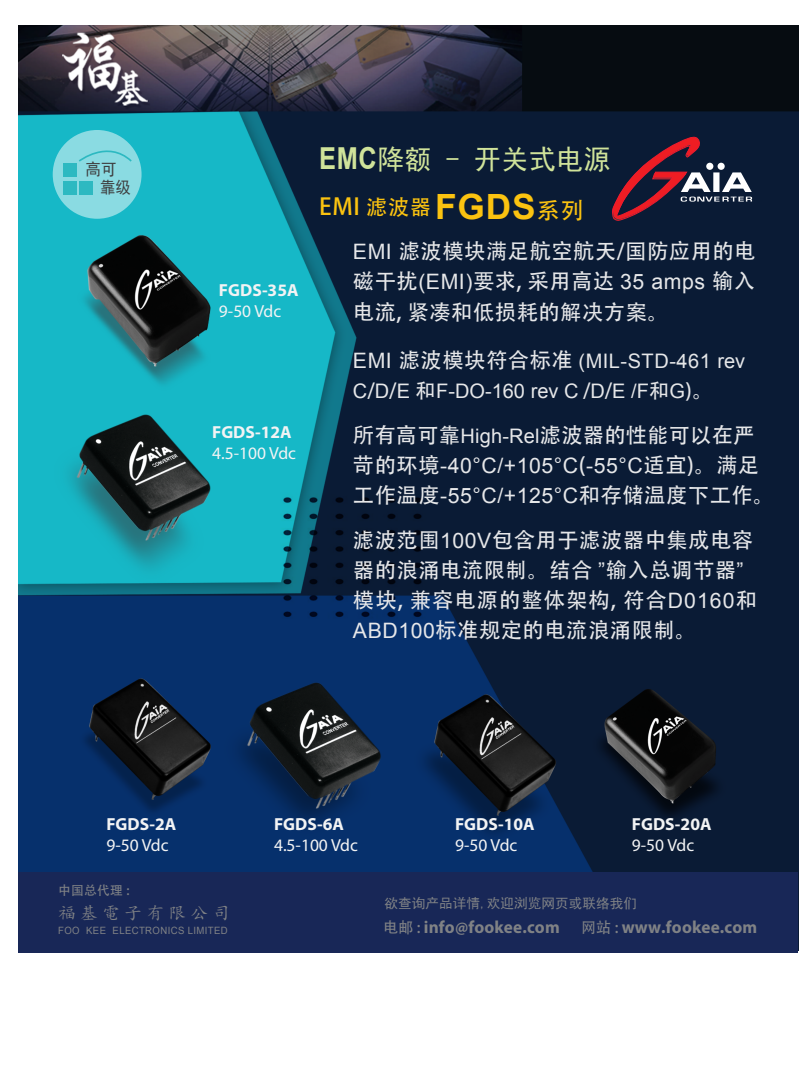
<style>
.page{position:relative;width:807px;height:1085px;background:#fff}
.page>*{position:absolute;margin:0;border:0;box-sizing:border-box;transform-origin:0 0}
.t1{font:700 34.75px "Arial";color:#fbc310}
.t2{font:27.5px "Sim Hei";letter-spacing:.025em;color:#d0e39a}
.t3{font:21.25px/30px "Adobe Heiti Std";letter-spacing:.025em;color:#e6e7e9}
.t4{font:21.25px "Arial";letter-spacing:.025em;color:#e6e7e9}
.t5{font:20px/30px "Arial";color:#e6e7e9}
.t6{font:700 17.62px "Myriad Pro";letter-spacing:.01em;color:#808285}
.t7{font:17.5px "Myriad Pro";color:#f2f3f4}
.t8{font:700 17.5px "Myriad Pro";color:#f2f3f4}
.t9{font:17.25px "Kai Ti";letter-spacing:.25em;color:#808285}
.t10{font:16.62px "Sim Hei";color:#3e3e3f;scale:.92 1}
.t11{font:13.5px "Sim Hei";letter-spacing:.01em;color:#808285}
.t12{font:12.62px "Adobe Heiti Std";letter-spacing:.025em;color:#808285}
.t13{font:10px "Arial";letter-spacing:.04em;color:#808285;scale:.95 1}
.s1{font-family:"Arial";font-weight:700;font-size:30.25px}
.s2{font-family:"Adobe Heiti Std";font-weight:400;font-size:23.12px}
.s3{font-family:"Adobe Heiti Std";font-weight:400;font-size:21.25px}
.s4{font-family:"Adobe Heiti Std";font-weight:400;font-size:23.25px}
.s5{font-family:"Arial"}
.s6{font-size:21.25px}
.s7{font-family:"Adobe Heiti Std";font-size:21.25px}
.s8{font-family:"Adobe Heiti Std"}
.s9{font-family:"Arial";font-size:20px}
.s10{font-family:"Adobe Heiti Std";font-weight:400;font-size:15px}
</style>
<div class="page">
<img style="left:18px;top:25px;width:780px;height:926px">
<svg style="left:612px;top:137px;width:139px;height:83px;background:#402d43"></svg>
<div style="left:53px;top:130px;width:88px;height:89px;background:#8adbe2;border-radius:50%"></div>
<div style="left:79px;top:181px;width:14px;height:13px;background:#2db9c1"></div>
<div style="left:63px;top:163px;width:14px;height:14px;background:#2db9c1"></div>
<div style="left:63px;top:181px;width:14px;height:13px;background:#2db9c1"></div>
<svg style="left:79px;top:139px;width:54px;height:23px"></svg>
<div style="left:18px;top:872px;width:779px;height:81px;background:#182757"></div>
<p class="t10" style="left:86px;top:161px;width:35px">高可</p>
<p class="t10" style="left:100px;top:178px;width:35px">靠级</p>
<p class="t8" style="left:219px;top:278px;width:81px">FGDS-35A</p>
<p class="t7" style="left:219px;top:300px;width:64px">9-50 Vdc</p>
<p class="t8" style="left:212px;top:420px;width:81px">FGDS-12A</p>
<p class="t7" style="left:212px;top:442px;width:85px">4.5-100 Vdc</p>
<p class="t2" style="left:319px;top:145px;width:292px"><span class="s1">EMC</span>降额 - 开关式电源</p>
<h1 class="t1" style="left:319px;top:183px;width:266px"><span class="s2">EMI</span> <span class="s3">滤波器</span> FGDS<span class="s4">系列</span></h1>
<p class="t3" style="left:353px;top:237px;width:404px;text-align:justify"><span class="s5">EMI</span> 滤波模块满足航空航天/国防应用的电磁干扰<span class="s5">(EMI)</span>要求, 采用高达 <span class="s5">35 amps</span> 输入电流, 紧凑和低损耗的解决方案。</p>
<p class="t5" style="left:353px;top:346px;width:393px"><span class="s6">EMI</span> <span class="s7">滤波模块符合标准</span> (MIL-STD-461 rev<br>C<span class="s8">/</span>D<span class="s8">/</span>E <span class="s8">和</span>F-DO-160 rev C <span class="s8">/</span>D<span class="s8">/</span>E /F<span class="s8">和</span>G<span class="s8">)</span><span class="s7">。</span></p>
<p class="t3" style="left:353px;top:421px;width:403px">所有高可靠<span class="s9">High-Rel</span>滤波器的性能可以在严</p>
<p class="t4" style="left:353px;top:452px;width:408px"><span class="s8">苛的环境</span>-40°C/+105°C<span class="s8">(</span>-55°C<span class="s8">适宜)。满足</span></p>
<p class="t3" style="left:353px;top:473px;width:423px;line-height:44.9px">工作温度<span class="s5">-55°C/+125°C</span>和存储温度下工作。滤波范围<span class="s5">100V</span>包含用于滤波器中集成电容</p>
<p class="t3" style="left:353px;top:556px;width:405px">器的浪涌电流限制。结合 <span class="s5">”</span>输入总调节器<span class="s5">”</span>模块, 兼容电源的整体架构, 符合<span class="s5">D0160</span>和<br><span class="s5">ABD100</span>标准规定的电流浪涌限制。</p>
<p class="t8" style="left:106px;top:813px;width:71px">FGDS-2A</p>
<p class="t7" style="left:106px;top:834px;width:64px">9-50 Vdc</p>
<p class="t8" style="left:274px;top:813px;width:71px">FGDS-6A</p>
<p class="t7" style="left:274px;top:834px;width:85px">4.5-100 Vdc</p>
<p class="t8" style="left:455px;top:813px;width:81px">FGDS-10A</p>
<p class="t7" style="left:455px;top:834px;width:64px">9-50 Vdc</p>
<p class="t8" style="left:631px;top:813px;width:81px">FGDS-20A</p>
<p class="t7" style="left:631px;top:834px;width:64px">9-50 Vdc</p>
<p class="t12" style="left:58px;top:883px;width:73px">中国总代理 :</p>
<p class="t9" style="left:58px;top:904px;width:173px">福基電子有限公司</p>
<p class="t13" style="left:58px;top:923px;width:180px">FOO KEE ELECTRONICS LIMITED</p>
<p class="t11" style="left:384px;top:896px;width:254px">欲查询产品详情,欢迎浏览网页或联络我们</p>
<p class="t6" style="left:383px;top:915px;width:375px"><span class="s10">电邮 :</span> info@fookee.com <span class="s10">网站 :</span> www.fookee.com</p>
</div>
